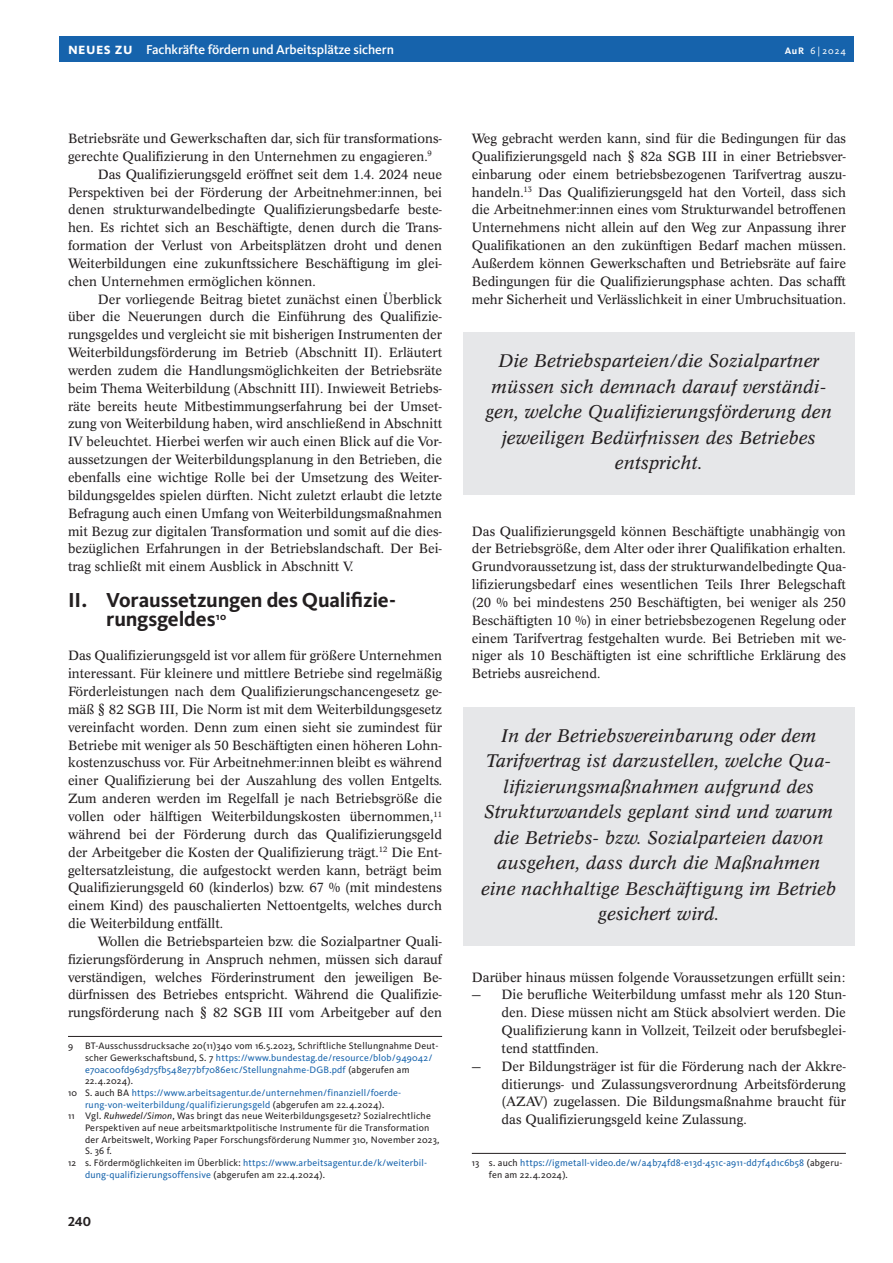
<style>
.page{position:relative;width:893px;height:1263px;background:#fff}
.page>*{position:absolute;margin:0;border:0;box-sizing:border-box;transform-origin:0 0}
.t1{font:700 21px/19.5px "Kievit Pro";letter-spacing:-.015em;color:#231f20}
.t2{font:italic 18px/25.5px "Concorde Pro";letter-spacing:.01em;color:#231f20;text-align:center}
.t3{font:700 13.5px "Kievit Pro";color:#231f20}
.t4{font:500 13.35px "Kievit Pro";letter-spacing:-.01em;color:#fff}
.t5{font:13.2px/17.9px "Concorde Pro";color:#231f20;text-align:justify}
.t6{font:9.75px/11.7px "Kievit Pro";letter-spacing:.02em;color:#1663ac}
.t7{font:9.75px "Kievit Pro";letter-spacing:.02em;color:#231f20}
.t8{font:9.75px "Kievit Pro";color:#fff}
.s1{font-weight:700;font-size:15.75px}
.s2{font-weight:700}
.s3{color:#231f20}
.s4{font-style:italic}
</style>
<div class="page">
<div style="left:60px;top:36px;width:794px;height:25px;background:#1663ac"></div>
<hr style="left:68px;top:1036px;width:374px;height:1px;background:#231f20">
<div style="left:463px;top:332px;width:391px;height:163px;background:#e6e7e9"></div>
<div style="left:463px;top:707px;width:391px;height:239px;background:#e6e7e9"></div>
<hr style="left:472px;top:1153px;width:374px;height:1px;background:#231f20">
<p class="t4" style="left:68px;top:41px;width:327px"><span class="s1">neues zu</span> Fachkräfte fördern und Arbeitsplätze sichern</p>
<p class="t8" style="left:785px;top:47px;width:63px"><span class="s2">AuR</span> 6 | 2024</p>
<p class="t5" style="left:68px;top:131px;width:376px">Betriebsräte und Gewerkschaften dar, sich für transformations-</p>
<p class="t5" style="left:68px;top:149px;width:365px">gerechte Qualifizierung in den Unternehmen zu engagieren.<sup>9</sup></p>
<p class="t5" style="left:98px;top:166px;width:346px">Das Qualifizierungsgeld eröffnet seit dem 1.4. 2024 neue</p>
<p class="t5" style="left:68px;top:184px;width:376px">Perspektiven bei der Förderung der Arbeitnehmer:innen, bei</p>
<p class="t5" style="left:68px;top:202px;width:376px">denen strukturwandelbedingte Qualifizierungsbedarfe beste-</p>
<p class="t5" style="left:68px;top:220px;width:375px">hen. Es richtet sich an Beschäftigte, denen durch die Trans-</p>
<p class="t5" style="left:68px;top:238px;width:375px">formation der Verlust von Arbeitsplätzen droht und denen</p>
<p class="t5" style="left:68px;top:256px;width:375px">Weiterbildungen eine zukunftssichere Beschäftigung im glei-</p>
<p class="t5" style="left:68px;top:273px;width:249px">chen Unternehmen ermöglichen können.</p>
<p class="t5" style="left:98px;top:291px;width:346px">Der vorliegende Beitrag bietet zunächst einen Überblick</p>
<p class="t5" style="left:68px;top:309px;width:376px">über die Neuerungen durch die Einführung des Qualifizie-</p>
<p class="t5" style="left:68px;top:327px;width:375px">rungsgeldes und vergleicht sie mit bisherigen Instrumenten der</p>
<p class="t5" style="left:68px;top:345px;width:376px">Weiterbildungsförderung im Betrieb (Abschnitt II). Erläutert</p>
<p class="t5" style="left:68px;top:363px;width:376px">werden zudem die Handlungsmöglichkeiten der Betriebsräte</p>
<p class="t5" style="left:68px;top:381px;width:375px">beim Thema Weiterbildung (Abschnitt III). Inwieweit Betriebs-</p>
<p class="t5" style="left:68px;top:398px;width:376px">räte bereits heute Mitbestimmungserfahrung bei der Umset-</p>
<p class="t5" style="left:68px;top:416px;width:376px">zung von Weiterbildung haben, wird anschließend in Abschnitt</p>
<p class="t5" style="left:68px;top:434px;width:376px">IV beleuchtet. Hierbei werfen wir auch einen Blick auf die Vor-</p>
<p class="t5" style="left:68px;top:452px;width:376px">aussetzungen der Weiterbildungsplanung in den Betrieben, die</p>
<p class="t5" style="left:68px;top:470px;width:375px">ebenfalls eine wichtige Rolle bei der Umsetzung des Weiter-</p>
<p class="t5" style="left:68px;top:488px;width:376px">bildungsgeldes spielen dürften. Nicht zuletzt erlaubt die letzte</p>
<p class="t5" style="left:68px;top:505px;width:376px">Befragung auch einen Umfang von Weiterbildungsmaßnahmen</p>
<p class="t5" style="left:68px;top:523px;width:376px">mit Bezug zur digitalen Transformation und somit auf die dies-</p>
<p class="t5" style="left:68px;top:541px;width:376px">bezüglichen Erfahrungen in der Betriebslandschaft. Der Bei-</p>
<p class="t5" style="left:68px;top:559px;width:287px">trag schließt mit einem Ausblick in Abschnitt V.</p>
<h1 class="t1" style="left:106px;top:592px;width:291px;text-indent:-38px">II. Voraussetzungen des Qualifizie&shy;rungsgeldes<sup>10</sup></h1>
<p class="t5" style="left:68px;top:648px;width:376px">Das Qualifizierungsgeld ist vor allem für größere Unternehmen interessant. Für kleinere und mittlere Betriebe sind regelmäßig Förderleistungen nach dem Qualifizierungschancengesetz ge&shy;mäß § 82 SGB III, Die Norm ist mit dem Weiterbildungsgesetz vereinfacht worden. Denn zum einen sieht sie zumindest für Betriebe mit weniger als 50 Beschäftigten einen höheren Lohn&shy;kostenzuschuss vor. Für Arbeitnehmer:innen bleibt es während einer Qualifizierung bei der Auszahlung des vollen Entgelts.<br>Zum anderen werden im Regelfall je nach Betriebsgröße die vollen oder hälftigen Weiterbildungskosten übernommen,<sup>11 </sup>während bei der Förderung durch das Qualifizierungsgeld der Arbeitgeber die Kosten der Qualifizierung trägt.<sup>12</sup> Die Ent&shy;geltersatzleistung, die aufgestockt werden kann, beträgt beim Qualifizierungsgeld 60 (kinderlos) bzw. 67 % (mit mindestens einem Kind) des pauschalierten Nettoentgelts, welches durch die Weiterbildung entfällt.</p>
<p class="t5" style="left:68px;top:934px;width:376px;text-indent:30px">Wollen die Betriebsparteien bzw. die Sozialpartner Quali&shy;fizierungsförderung in Anspruch nehmen, müssen sich darauf verständigen, welches Förderinstrument den jeweiligen Be&shy;dürfnissen des Betriebes entspricht. Während die Qualifizie&shy;rungsförderung nach § 82 SGB III vom Arbeitgeber auf den</p>
<p class="t7" style="left:68px;top:1042px;width:372px">9 BT-Ausschussdrucksache 20(11)340 vom 16.5.2023, Schriftliche Stellungnahme Deut-</p>
<p class="t6" style="left:85px;top:1053px;width:349px"><span class="s3">scher Gewerkschaftsbund, S. 7</span> https://www.bundestag.de/resource/blob/949042/</p>
<p class="t6" style="left:85px;top:1064px;width:326px">e70ac00fd963d75fb548e77bf7086e1c/Stellungnahme-DGB.pdf <span class="s3">(abgerufen am</span></p>
<p class="t7" style="left:85px;top:1077px;width:49px">22.4.2024).</p>
<p class="t6" style="left:68px;top:1088px;width:335px"><span class="s3">10 S. auch BA</span> https://www.arbeitsagentur.de/unternehmen/finanziell/foerde-</p>
<p class="t6" style="left:85px;top:1099px;width:301px">rung-von-weiterbildung/qualifizierungsgeld <span class="s3">(abgerufen am 22.4.2024).</span></p>
<p class="t7" style="left:68px;top:1112px;width:364px">11 Vgl. <span class="s4">Ruhwedel/Simon</span>, Was bringt das neue Weiterbildungsgesetz? Sozialrechtliche</p>
<p class="t7" style="left:85px;top:1124px;width:346px">Perspektiven auf neue arbeitsmarktpolitische Instrumente für die Transformation</p>
<p class="t7" style="left:85px;top:1136px;width:356px">der Arbeitswelt, Working Paper Forschungsförderung Nummer 310, November 2023,</p>
<p class="t7" style="left:85px;top:1147px;width:28px">S. 36 f.</p>
<p class="t6" style="left:68px;top:1158px;width:361px"><span class="s3">12 s. Fördermöglichkeiten im Überblick:</span> https://www.arbeitsagentur.de/k/weiterbil-</p>
<p class="t6" style="left:85px;top:1170px;width:242px">dung-qualifizierungsoffensive <span class="s3">(abgerufen am 22.4.2024).</span></p>
<p class="t3" style="left:68px;top:1216px;width:25px">240</p>
<p class="t5" style="left:472px;top:131px;width:376px">Weg gebracht werden kann, sind für die Bedingungen für das Qualifizierungsgeld nach § 82a SGB III in einer Betriebsver&shy;einbarung oder einem betriebsbezogenen Tarifvertrag auszu&shy;handeln.<sup>13</sup> Das Qualifizierungsgeld hat den Vorteil, dass sich die Arbeitnehmer:innen eines vom Strukturwandel betroffenen Unternehmens nicht allein auf den Weg zur Anpassung ihrer Qualifikationen an den zukünftigen Bedarf machen müssen.<br>Außerdem können Gewerkschaften und Betriebsräte auf faire Bedingungen für die Qualifizierungsphase achten. Das schafft mehr Sicherheit und Verlässlichkeit in einer Umbruchsituation.</p>
<h2 class="t2" style="left:486px;top:350px;width:348px">Die Betriebsparteien/die Sozialpartner müssen sich demnach darauf verständi&shy;gen, welche Qualifizierungsförderung den jeweiligen Bedürfnissen des Betriebes entspricht.</h2>
<p class="t5" style="left:472px;top:523px;width:376px">Das Qualifizierungsgeld können Beschäftigte unabhängig von der Betriebsgröße, dem Alter oder ihrer Qualifikation erhalten.<br>Grundvoraussetzung ist, dass der strukturwandelbedingte Qua&shy;lifizierungsbedarf eines wesentlichen Teils Ihrer Belegschaft (20 % bei mindestens 250 Beschäftigten, bei weniger als 250<br>Beschäftigten 10 %) in einer betriebsbezogenen Regelung oder einem Tarifvertrag festgehalten wurde. Bei Betrieben mit we&shy;niger als 10 Beschäftigten ist eine schriftliche Erklärung des Betriebs ausreichend.</p>
<p class="t2" style="left:481px;top:724px;width:357px">In der Betriebsvereinbarung oder dem Tarifvertrag ist darzustellen, welche Qua&shy;lifizierungsmaßnahmen aufgrund des Strukturwandels geplant sind und warum die Betriebs- bzw. Sozialparteien davon ausgehen, dass durch die Maßnahmen eine nachhaltige Beschäftigung im Betrieb gesichert wird.</p>
<p class="t5" style="left:472px;top:969px;width:375px">Darüber hinaus müssen folgende Voraussetzungen erfüllt sein:</p>
<p class="t5" style="left:502px;top:987px;width:346px;text-indent:-30px">— Die berufliche Weiterbildung umfasst mehr als 120 Stun&shy;den. Diese müssen nicht am Stück absolviert werden. Die Qualifizierung kann in Vollzeit, Teilzeit oder berufsbeglei&shy;tend stattfinden.</p>
<p class="t5" style="left:502px;top:1059px;width:346px;text-indent:-30px">— Der Bildungsträger ist für die Förderung nach der Akkre&shy;ditierungs- und Zulassungsverordnung Arbeitsförderung (AZAV) zugelassen. Die Bildungsmaßnahme braucht für das Qualifizierungsgeld keine Zulassung.</p>
<p class="t6" style="left:489px;top:1158px;width:355px;text-indent:-17px"><span class="s3">13 s. auch</span> https://igmetall-video.de/w/a4b74fd8-e13d-451c-a911-dd7f4d1c6b58 <span class="s3">(abgeru&shy;fen am 22.4.2024).</span></p>
</div>
